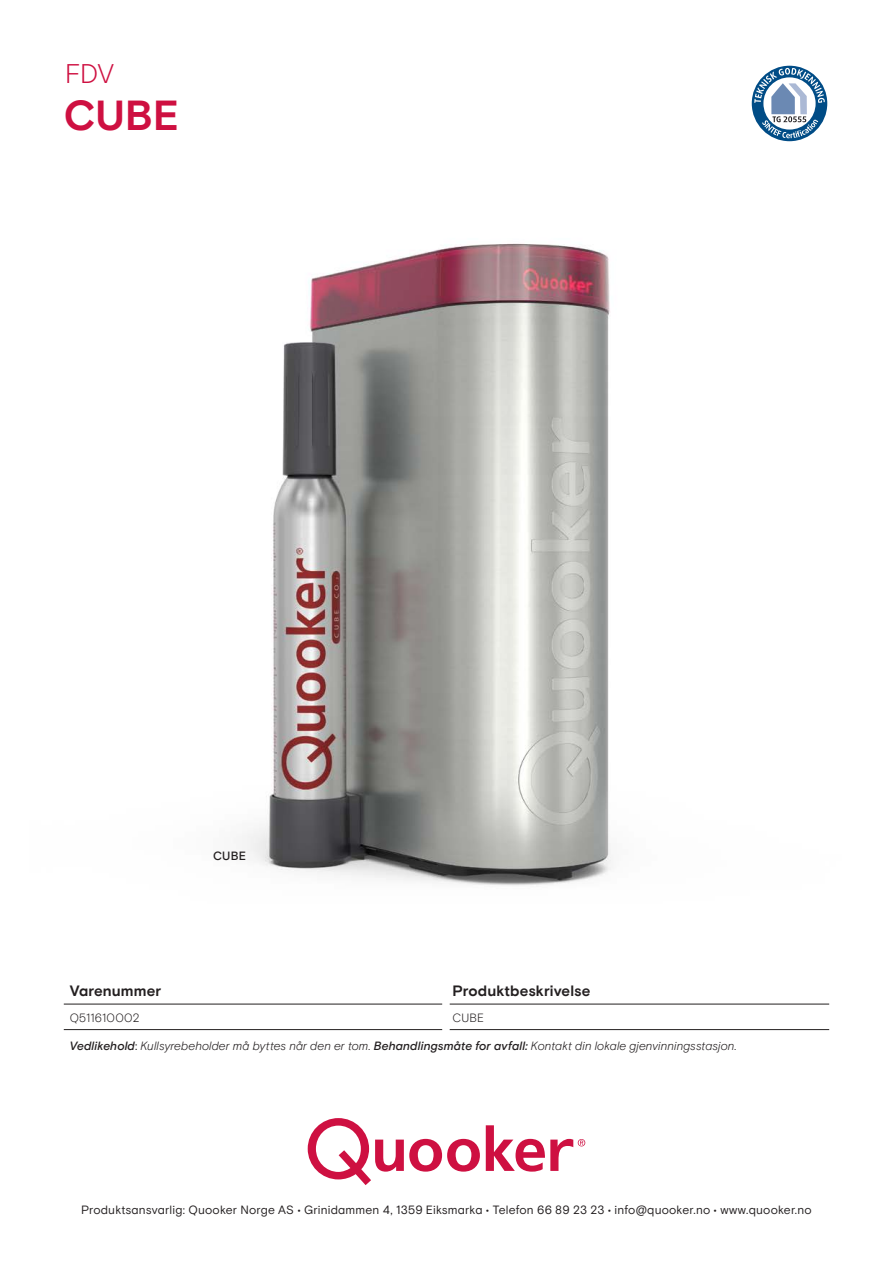
<style>
.page{position:relative;width:893px;height:1263px;background:#fff}
.page>*{position:absolute;margin:0;border:0;box-sizing:border-box;transform-origin:0 0}
.t1{font:700 42px "Basis Grotesque Pro";color:#ce1041}
.t2{font:300 27px "Basis Grotesque Pro";color:#ce1041}
.t3{font:700 15px "Basis Grotesque Pro";letter-spacing:.005em;color:#231f20}
.t4{font:italic 300 12px "Basis Grotesque Pro";color:#231f20}
.t5{font:12px "Basis Grotesque Pro";letter-spacing:.015em;color:#231f20}
.t6{font:300 12px "Basis Grotesque Pro";letter-spacing:.015em;color:#231f20}
.t7{font:500 12px "Basis Grotesque Pro";color:#231f20}
.s1{font-weight:500}
.s2{font-weight:400;font-style:normal}
</style>
<div class="page">
<img style="left:242px;top:243px;width:369px;height:643px">
<svg style="left:308px;top:1118px;width:172px;height:67px"></svg>
<svg style="left:486px;top:1125px;width:99px;height:46px"></svg>
<hr style="left:64px;top:1029px;width:382px;height:1px;background:#231f20">
<hr style="left:446px;top:1029px;width:383px;height:1px;background:#231f20">
<hr style="left:64px;top:1004px;width:382px;height:1px;background:#231f20">
<hr style="left:446px;top:1004px;width:383px;height:1px;background:#231f20">
<div style="left:442px;top:997px;width:8px;height:38px;background:#fff"></div>
<div style="left:752px;top:66px;width:75px;height:75px;background:#004c86;border-radius:50%"></div>
<svg style="left:754px;top:68px;width:71px;height:70px"></svg>
<h2 class="t2" style="left:65px;top:58px;width:50px">FDV</h2>
<h1 class="t1" style="left:64px;top:91px;width:117px">CUBE</h1>
<p class="t7" style="left:213px;top:849px;width:34px">CUBE</p>
<p class="t3" style="left:70px;top:982px;width:93px">Varenummer</p>
<p class="t3" style="left:452px;top:982px;width:139px">Produktbeskrivelse</p>
<p class="t6" style="left:70px;top:1011px;width:71px">Q511610002</p>
<p class="t6" style="left:452px;top:1011px;width:33px">CUBE</p>
<p class="t4" style="left:70px;top:1039px;width:669px"><span class="s1">Vedlikehold</span><span class="s2">:</span> Kullsyrebeholder må byttes når den er tom. <span class="s1">Behandlingsmåte for avfall:</span> Kontakt din lokale gjenvinningsstasjon.</p>
<p class="t5" style="left:81px;top:1203px;width:732px">Produktsansvarlig: Quooker Norge AS • Grinidammen 4, 1359 Eiksmarka • Telefon 66 89 23 23 • info@quooker.no • www.quooker.no</p>
</div>
